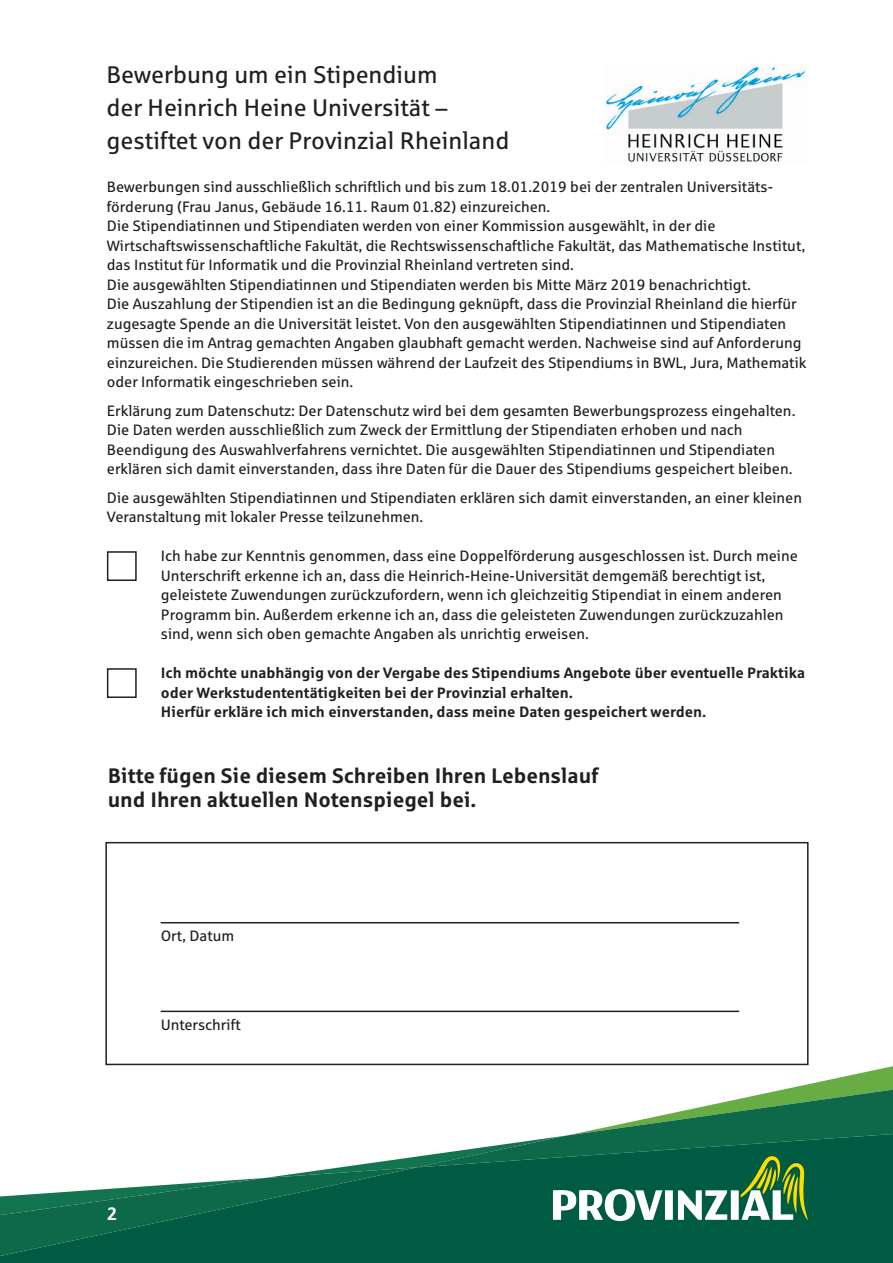
<style>
.page{position:relative;width:893px;height:1263px;background:#fff}
.page>*{position:absolute;margin:0;border:0;box-sizing:border-box;transform-origin:0 0}
.t1{font:24px/33px "Sparkasse Rg";color:#231f20}
.t2{font:700 21px/24px "Sparkasse Rg";color:#231f20}
.t3{font:700 18px "Sparkasse Rg";color:#fff}
.t4{font:15px/19.5px "Sparkasse Rg";color:#231f20}
.t5{font:700 15px/19.5px "Sparkasse Rg";color:#231f20}
</style>
<div class="page">
<div style="left:107px;top:551px;width:30px;height:30px;border:2px solid #231f20"></div>
<div style="left:107px;top:668px;width:30px;height:30px;border:2px solid #231f20"></div>
<div style="left:105px;top:842px;width:703px;height:223px;border:2px solid #231f20"></div>
<hr style="left:161px;top:922px;width:578px;height:1px;background:#231f20">
<hr style="left:161px;top:1010px;width:578px;height:2px;background:#231f20">
<div style="left:0;top:1256px;width:893px;height:7px;background:#005b43"></div>
<svg style="left:0;top:1066px;width:893px;height:190px"></svg>
<img style="left:606px;top:67px;width:200px;height:96px">
<h1 class="t1" style="left:106px;top:57px;width:404px">Bewerbung um ein Stipendium<br>der Heinrich Heine Universität – gestiftet von der Provinzial Rheinland</h1>
<p class="t4" style="left:107px;top:177px;width:701px">Bewerbungen sind ausschließlich schriftlich und bis zum 18.01.2019 bei der zentralen Universitäts&shy;förderung (Frau Janus, Gebäude 16.11. Raum 01.82) einzureichen.<br>Die Stipendiatinnen und Stipendiaten werden von einer Kommission ausgewählt, in der die Wirtschaftswissenschaftliche Fakultät, die Rechtswissenschaftliche Fakultät, das Mathematische Institut, das Institut für Informatik und die Provinzial Rheinland vertreten sind.<br>Die ausgewählten Stipendiatinnen und Stipendiaten werden bis Mitte März 2019 benachrichtigt.<br>Die Auszahlung der Stipendien ist an die Bedingung geknüpft, dass die Provinzial Rheinland die hierfür zugesagte Spende an die Universität leistet. Von den ausgewählten Stipendiatinnen und Stipendiaten müssen die im Antrag gemachten Angaben glaubhaft gemacht werden. Nachweise sind auf Anforderung einzureichen. Die Studierenden müssen während der Laufzeit des Stipendiums in BWL, Jura, Mathematik oder Informatik eingeschrieben sein.</p>
<p class="t4" style="left:107px;top:400px;width:690px">Erklärung zum Datenschutz: Der Datenschutz wird bei dem gesamten Bewerbungsprozess eingehalten.<br>Die Daten werden ausschließlich zum Zweck der Ermittlung der Stipendiaten erhoben und nach Beendigung des Auswahlverfahrens vernichtet. Die ausgewählten Stipendiatinnen und Stipendiaten erklären sich damit einverstanden, dass ihre Daten für die Dauer des Stipendiums gespeichert bleiben.</p>
<p class="t4" style="left:107px;top:487px;width:697px">Die ausgewählten Stipendiatinnen und Stipendiaten erklären sich damit einverstanden, an einer kleinen<br>Veranstaltung mit lokaler Presse teilzunehmen.</p>
<p class="t4" style="left:161px;top:546px;width:638px">Ich habe zur Kenntnis genommen, dass eine Doppelförderung ausgeschlossen ist. Durch meine Unterschrift erkenne ich an, dass die Heinrich-Heine-Universität demgemäß berechtigt ist, geleistete Zuwendungen zurückzufordern, wenn ich gleichzeitig Stipendiat in einem anderen Programm bin. Außerdem erkenne ich an, dass die geleisteten Zuwendungen zurückzuzahlen sind, wenn sich oben gemachte Angaben als unrichtig erweisen.</p>
<p class="t5" style="left:161px;top:663px;width:646px">Ich möchte unabhängig von der Vergabe des Stipendiums Angebote über eventuelle Praktika oder Werkstudententätigkeiten bei der Provinzial erhalten.<br>Hierfür erkläre ich mich einverstanden, dass meine Daten gespeichert werden.</p>
<h2 class="t2" style="left:108px;top:763px;width:493px">Bitte fügen Sie diesem Schreiben Ihren Lebenslauf und Ihren aktuellen Notenspiegel bei.</h2>
<p class="t4" style="left:161px;top:925px;width:75px">Ort, Datum</p>
<p class="t4" style="left:161px;top:1015px;width:82px">Unterschrift</p>
<p class="t3" style="left:107px;top:1202px;width:12px">2</p>
</div>
